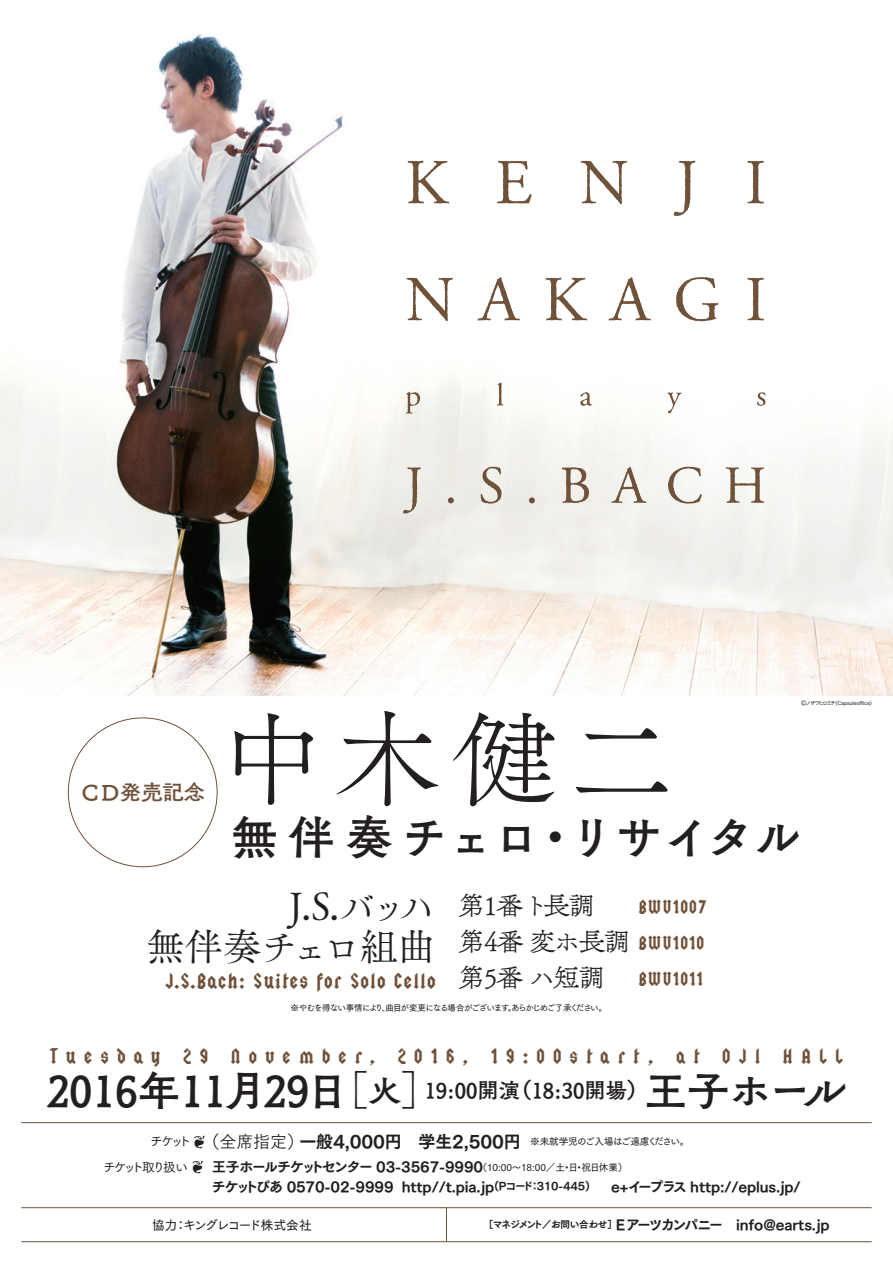
<style>
.page{position:relative;width:893px;height:1263px;background:#fff}
.page>*{position:absolute;margin:0;border:0;box-sizing:border-box;transform-origin:0 0}
.t1{font:106.35px "Tsuku A Old Min Pr 6 N L";color:#231f20}
.t2{font:47.85px "Tsuku Old Gothic Std B";color:#231f20}
.t3{font:42.45px "Tsuku Antique L Go Std B";color:#231f20}
.t4{font:38.25px/40.3px "Tsuku C Old Min Pr 6 R";letter-spacing:-.07em;color:#231f20;text-align:right}
.t5{font:25.5px/36.2px "Tsuku Antique L Min Std L";letter-spacing:-.01em;color:#231f20}
.t6{font:21.3px "Tsuku Antique L Go Std B";letter-spacing:-.005em;color:#70513a}
.t7{font:18px "Squealer";letter-spacing:.1em;color:#70513a}
.t8{font:17.55px "Squealer";letter-spacing:.5em;color:#70513a}
.t9{font:15.9px "Squealer";letter-spacing:.1em;color:#70513a}
.t10{font:13.8px/19.5px "Tsuku Go Pro E";letter-spacing:-.01em;color:#231f20}
.t11{font:13.8px "Tsuku Go Pro E";letter-spacing:-.04em;color:#231f20}
.t12{font:12.75px "Tsuku Go Pro D";letter-spacing:-.12em;color:#231f20}
.t13{font:12.75px "Tsuku Go Pro M";letter-spacing:-.17em;color:#231f20}
.t14{font:9.6px "Tsuku Go Pro D";letter-spacing:-.045em;color:#231f20}
.t15{font:8.55px "Tsuku Go Pro D";letter-spacing:-.125em;color:#231f20}
.t16{font:5.25px "Tsuku Go Pro D";letter-spacing:-.01em;color:#231f20}
.s1{font-family:"Tsuku A Old Min Pr 6 N L"}
.s2{font-size:31.95px}
.s3{font-family:"Tsuku Go Pro M";font-size:12.75px}
.s4{font-family:"Tsuku Go Pro R";font-size:16.95px}
.s5{font-family:"Tsuku Go Pro E";font-size:16.95px}
.s6{font-family:"Tsuku Go Pro D";font-size:9.6px}
.s7{font-size:10.65px}
.s8{font-size:9.6px}
</style>
<div class="page">
<img style="left:0;top:34px;width:893px;height:661px">
<hr style="left:21px;top:1241px;width:851px;height:1px;background:#70513a">
<hr style="left:21px;top:1207px;width:851px;height:1px;background:#70513a">
<hr style="left:21px;top:1122px;width:851px;height:1px;background:#70513a">
<hr style="left:446px;top:1208px;width:1px;height:34px;background:#70513a">
<svg style="left:408px;top:161px;width:41px;height:43px"></svg>
<svg style="left:497px;top:161px;width:35px;height:42px"></svg>
<svg style="left:581px;top:161px;width:46px;height:43px"></svg>
<svg style="left:674px;top:161px;width:21px;height:55px"></svg>
<svg style="left:748px;top:161px;width:16px;height:43px"></svg>
<svg style="left:407px;top:278px;width:46px;height:43px"></svg>
<svg style="left:478px;top:277px;width:42px;height:43px"></svg>
<svg style="left:546px;top:278px;width:41px;height:42px"></svg>
<svg style="left:609px;top:277px;width:42px;height:43px"></svg>
<svg style="left:676px;top:277px;width:42px;height:44px"></svg>
<svg style="left:748px;top:278px;width:16px;height:42px"></svg>
<svg style="left:406px;top:392px;width:14px;height:22px"></svg>
<svg style="left:497px;top:382px;width:6px;height:23px"></svg>
<svg style="left:580px;top:392px;width:12px;height:14px"></svg>
<svg style="left:667px;top:393px;width:15px;height:20px"></svg>
<svg style="left:757px;top:392px;width:8px;height:14px"></svg>
<svg style="left:403px;top:467px;width:18px;height:46px"></svg>
<svg style="left:448px;top:497px;width:6px;height:6px"></svg>
<svg style="left:481px;top:467px;width:21px;height:37px"></svg>
<svg style="left:529px;top:497px;width:6px;height:6px"></svg>
<svg style="left:562px;top:467px;width:27px;height:36px"></svg>
<svg style="left:611px;top:467px;width:35px;height:36px"></svg>
<svg style="left:668px;top:467px;width:34px;height:37px"></svg>
<svg style="left:726px;top:467px;width:38px;height:36px"></svg>
<h3 class="t6" style="left:80px;top:775px;width:126px">ＣＤ発売記念</h3>
<p class="t16" style="left:801px;top:698px;width:72px">Ⓒノザワヒロミチ(Capsuleoffice)</p>
<h1 class="t1" style="left:218px;top:667px;width:459px">中木健二</h1>
<h2 class="t2" style="left:231px;top:801px;width:572px">無伴奏チェロ・リサイタル</h2>
<h3 class="t4" style="left:147px;top:884px;width:293px">J.S.バッハ<br>無伴奏チェロ組曲</h3>
<h3 class="t7" style="left:165px;top:968px;width:272px">J.S.Bach: Suites for Solo Cello</h3>
<h3 class="t5" style="left:459px;top:888px;width:172px">第1番 ト長調第4番 変ホ長調第5番 ハ短調</h3>
<p class="t9" style="left:639px;top:896px;width:69px">BWV1007</p>
<p class="t9" style="left:639px;top:932px;width:67px">BWV1010</p>
<p class="t9" style="left:639px;top:968px;width:66px">BWV1011</p>
<p class="t15" style="left:291px;top:1001px;width:318px">※やむを得ない事情により、曲目が変更になる場合がございます。あらかじめご了承ください。</p>
<p class="t8" style="left:50px;top:1044px;width:112px">Tuesday</p>
<p class="t8" style="left:184px;top:1044px;width:26px">2 9</p>
<p class="t8" style="left:231px;top:1044px;width:146px">November,</p>
<p class="t8" style="left:398px;top:1044px;width:72px">2016,</p>
<p class="t8" style="left:491px;top:1044px;width:164px">19:00start,</p>
<p class="t8" style="left:676px;top:1044px;width:25px">a t</p>
<p class="t8" style="left:722px;top:1044px;width:39px">OJI</p>
<p class="t8" style="left:783px;top:1044px;width:62px">HALL</p>
<h3 class="t3" style="left:47px;top:1057px;width:801px">2016年11月29日<span class="s1">［</span><span class="s2">火</span><span class="s1">］</span><sup>19:00開演（18:30開場）</sup>王子ホール</h3>
<p class="t14" style="left:150px;top:1133px;width:540px"><span class="s3">チケット</span> <span class="s4">（全席指定）</span><span class="s5">一般4,000円　学生2,500円</span> ※未就学児のご入場はご遠慮ください。</p>
<p class="t13" style="left:103px;top:1156px;width:86px">チケット取り扱い</p>
<p class="t10" style="left:212px;top:1156px;width:590px">王子ホールチケットセンター 03-3567-9990<span class="s6">（10:00～18:00／土・日・祝日休業）<br></span>チケットぴあ 0570-02-9999 http//t.pia.jp<span class="s7">(Pコード：310-445)　　</span>e+イープラス http://eplus.jp/</p>
<p class="t12" style="left:152px;top:1214px;width:161px">協力：キングレコード株式会社</p>
<p class="t11" style="left:484px;top:1212px;width:347px"><span class="s8">［マネジメント／お問い合わせ］</span>Ｅアーツカンパニー　info@earts.jp</p>
</div>
